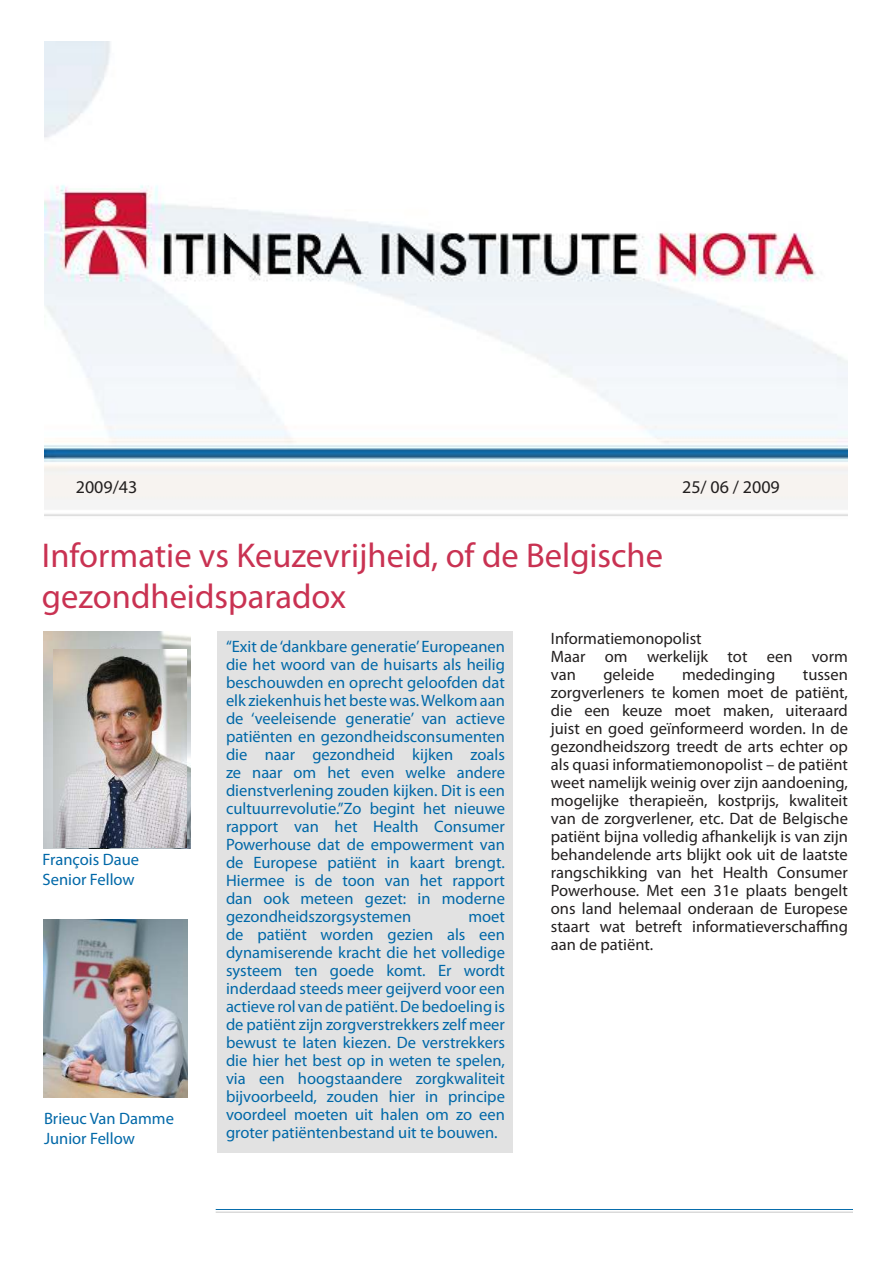
<style>
.page{position:relative;width:893px;height:1263px;background:#fff}
.page>*{position:absolute;margin:0;border:0;box-sizing:border-box;transform-origin:0 0}
.t1{font:34.5px/41.4px "Myriad Pro";color:#c93252}
.t2{font:18px "Myriad Pro";color:#221f1f}
.t3{font:16.5px/18px "Myriad Pro";color:#0068a8}
.t4{font:16.5px/18px "Myriad Pro";color:#221f1f}
</style>
<div class="page">
<img style="left:44px;top:631px;width:146px;height:217px">
<img style="left:45px;top:41px;width:802px;height:475px">
<div style="left:217px;top:631px;width:296px;height:521px;background:#e2e2e2"></div>
<img style="left:215px;top:1209px;width:638px;height:4px">
<img style="left:53px;top:650px;width:133px;height:198px">
<img style="left:44px;top:919px;width:143px;height:178px">
<p class="t2" style="left:76px;top:480px;width:63px">2009/43</p>
<p class="t2" style="left:682px;top:480px;width:99px">25/ 06 / 2009</p>
<h1 class="t1" style="left:42px;top:538px;width:623px">Informatie vs Keuzevrijheid, of de Belgische gezondheidsparadox</h1>
<p class="t3" style="left:43px;top:851px;width:98px;line-height:19.8px">François Daue<br>Senior Fellow</p>
<p class="t3" style="left:44px;top:1110px;width:131px;line-height:19.8px">Brieuc Van Damme<br>Junior Fellow</p>
<p class="t3" style="left:226px;top:639px;width:280px;text-align:justify">“Exit de ‘dankbare generatie’ Europeanen die het woord van de huisarts als heilig beschouwden en oprecht geloofden dat elk ziekenhuis het beste was. Welkom aan de ‘veeleisende generatie’ van actieve patiënten en gezondheidsconsumenten die naar gezondheid kijken zoals ze naar om het even welke andere dienstverlening zouden kijken. Dit is een cultuurrevolutie.”Zo begint het nieuwe rapport van het Health Consumer Powerhouse dat de empowerment van de Europese patiënt in kaart brengt.<br>Hiermee is de toon van het rapport dan ook meteen gezet: in moderne gezondheidszorgsystemen</p>
<p class="t3" style="left:226px;top:909px;width:280px;text-align:justify;text-indent:242px">moet de patiënt worden gezien als een dynamiserende kracht die het volledige systeem ten goede komt. Er wordt inderdaad steeds meer geijverd voor een actieve rol van de patiënt. De bedoeling is de patiënt zijn zorgverstrekkers zelf meer bewust te laten kiezen. De verstrekkers die hier het best op in weten te spelen, via een hoogstaandere zorgkwaliteit bijvoorbeeld, zouden hier in principe voordeel moeten uit halen om zo een groter patiëntenbestand uit te bouwen.</p>
<p class="t4" style="left:551px;top:631px;width:299px">Informatiemonopolist<br>Maar om werkelijk tot een vorm van</p>
<p class="t4" style="left:603px;top:667px;width:53px">geleide</p>
<p class="t4" style="left:682px;top:667px;width:95px">mededinging</p>
<p class="t4" style="left:551px;top:667px;width:299px;text-align:justify;text-indent:252px">tussen zorgverleners te komen moet de patiënt, die een keuze moet maken, uiteraard juist en goed geïnformeerd worden. In de gezondheidszorg treedt de arts echter op als quasi informatiemonopolist – de patiënt weet namelijk weinig over zijn aandoening, mogelijke therapieën, kostprijs, kwaliteit van de zorgverlener, etc. Dat de Belgische patiënt bijna volledig afhankelijk is van zijn behandelende arts blijkt ook uit de laatste rangschikking van het Health Consumer Powerhouse. Met een 31e plaats bengelt ons land helemaal onderaan de Europese staart wat betreft informatieverschaffing aan de patiënt.</p>
</div>
